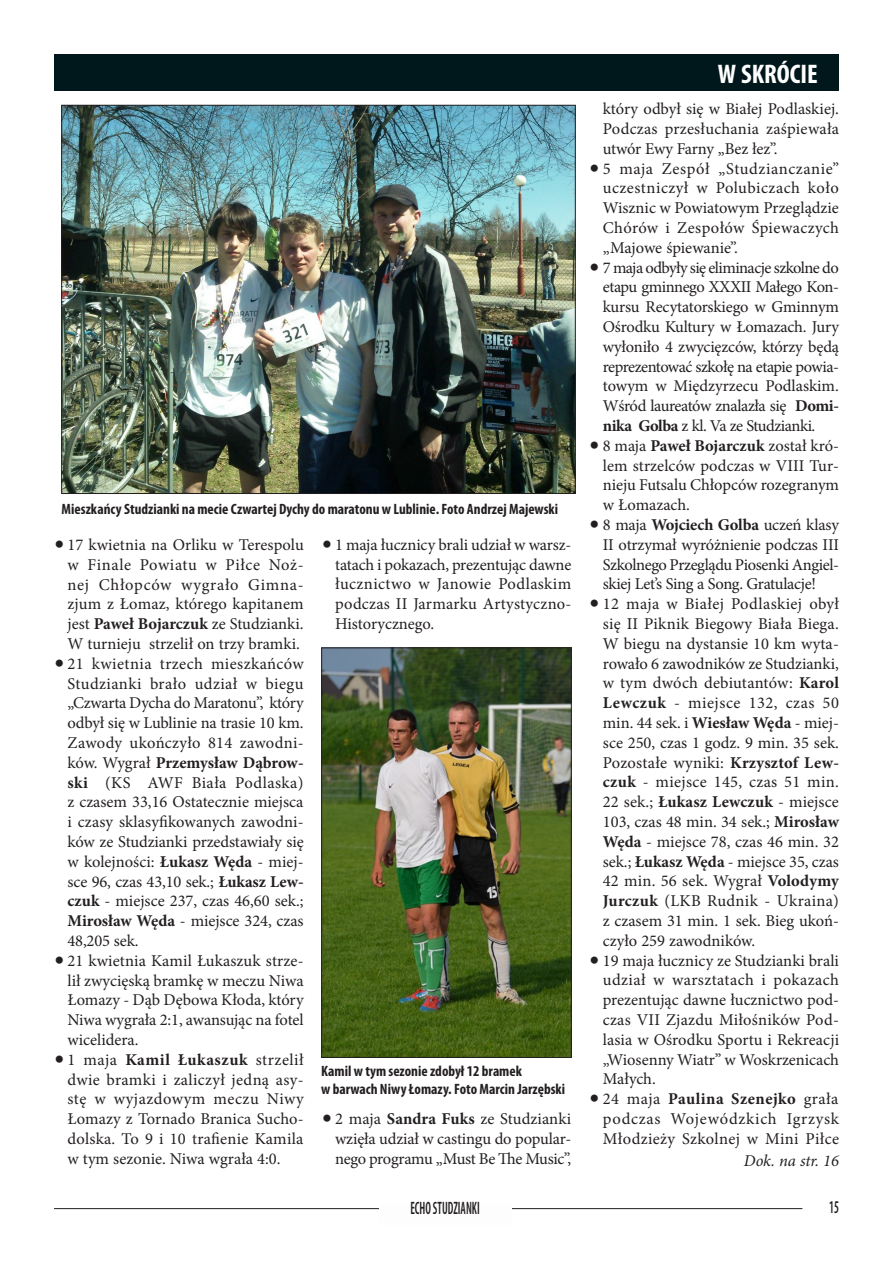
<style>
.page{position:relative;width:893px;height:1263px;background:#fff}
.page>*{position:absolute;margin:0;border:0;box-sizing:border-box;transform-origin:0 0}
.t1{font:700 condensed 27px "Myriad Pro";color:#fff}
.t2{font:600 condensed 18px "Myriad Pro";color:#231f20;scale:.67 1}
.t3{font:16.5px/19.8px "Minion Pro";color:#231f20;text-align:justify}
.t4{font:italic 16.5px "Minion Pro";letter-spacing:-.01em;color:#231f20}
.t5{font:700 condensed 15px/18px "Myriad Pro";color:#231f20}
.s1{font-size:27px}
.s2{font-weight:700}
</style>
<div class="page">
<hr style="left:54px;top:1208px;width:748px;height:1px;background:#231f20">
<div style="left:379px;top:1205px;width:132px;height:20px;background:#fdfdfd"></div>
<div style="left:54px;top:54px;width:785px;height:37px;background:#00171b"></div>
<img style="left:63px;top:107px;width:511px;height:385px">
<img style="left:323px;top:649px;width:247px;height:407px">
<div style="left:321px;top:647px;width:251px;height:411px;border:1px solid #231f20"></div>
<p class="t5" style="left:62px;top:500px;width:498px">Mieszkańcy Studzianki na mecie Czwartej Dychy do maratonu w Lublinie. Foto Andrzej Majewski</p>
<p class="t3" style="left:68px;top:535px;width:238px;text-indent:-14px"><span class="s1">•</span> 17 kwietnia na Orliku w Terespolu w Finale Powiatu w Piłce Noż&shy;nej Chłopców wygrało Gimna&shy;zjum z Łomaz, którego kapitanem jest <span class="s2">Paweł Bojarczuk</span> ze Studzianki.<br>W turnieju strzelił on trzy bramki.</p>
<p class="t3" style="left:68px;top:654px;width:238px;text-indent:-14px"><span class="s1">•</span> 21 kwietnia trzech mieszkańców Studzianki brało udział w biegu „Czwarta Dycha do Maratonu”, który odbył się w Lublinie na trasie 10 km.<br>Zawody ukończyło 814 zawodni&shy;ków. Wygrał <span class="s2">Przemysław Dąbrow&shy;ski</span> (KS AWF Biała Podlaska) z czasem 33,16 Ostatecznie miejsca i czasy sklasyfikowanych zawodni&shy;ków ze Studzianki przedstawiały się w kolejności: <span class="s2">Łukasz Węda</span> - miej&shy;sce 96, czas 43,10 sek.; <span class="s2">Łukasz Lew&shy;czuk</span> - miejsce 237, czas 46,60 sek.; <span class="s2">Mirosław Węda</span> - miejsce 324, czas 48,205 sek.</p>
<p class="t3" style="left:68px;top:951px;width:238px;text-indent:-14px"><span class="s1">•</span> 21 kwietnia Kamil Łukaszuk strze&shy;lił zwycięską bramkę w meczu Niwa Łomazy - Dąb Dębowa Kłoda, który Niwa wygrała 2:1, awansując na fotel wicelidera.</p>
<p class="t3" style="left:68px;top:1050px;width:238px;text-indent:-14px"><span class="s1">•</span> 1 maja <span class="s2">Kamil Łukaszuk</span> strzelił dwie bramki i zaliczył jedną asy&shy;stę w wyjazdowym meczu Niwy Łomazy z Tornado Branica Sucho&shy;dolska. To 9 i 10 trafienie Kamila w tym sezonie. Niwa wgrała 4:0.</p>
<p class="t3" style="left:335px;top:535px;width:238px;text-indent:-14px"><span class="s1">•</span> 1 maja łucznicy brali udział w warsz&shy;tatach i pokazach, prezentując dawne łucznictwo w Janowie Podlaskim podczas II Jarmarku Artystyczno-Historycznego.</p>
<p class="t5" style="left:321px;top:1061px;width:246px">Kamil w tym sezonie zdobył 12 bramek<br>w barwach Niwy Łomazy. Foto Marcin Jarzębski</p>
<p class="t3" style="left:335px;top:1109px;width:238px;text-indent:-14px"><span class="s1">•</span> 2 maja <span class="s2">Sandra Fuks</span> ze Studzianki wzięła udział w castingu do popular&shy;nego programu „Must Be The Music”,</p>
<h1 class="t1" style="left:718px;top:57px;width:101px">W SKRÓCIE</h1>
<p class="t3" style="left:603px;top:99px;width:238px">który odbył się w Białej Podlaskiej.<br>Podczas przesłuchania zaśpiewała utwór Ewy Farny „Bez łez”.</p>
<p class="t3" style="left:603px;top:158px;width:238px;text-indent:-14px"><span class="s1">•</span> 5 maja Zespół „Studzianczanie” uczestniczył w Polubiczach koło Wisznic w Powiatowym Przeglądzie Chórów i Zespołów Śpiewaczych „Majowe śpiewanie”.</p>
<p class="t3" style="left:603px;top:257px;width:238px;text-indent:-14px"><span class="s1">•</span> 7 maja odbyły się eliminacje szkolne do etapu gminnego XXXII Małego Kon&shy;kursu Recytatorskiego w Gminnym Ośrodku Kultury w Łomazach. Jury wyłoniło 4 zwycięzców, którzy będą reprezentować szkołę na etapie powia&shy;towym w Międzyrzecu Podlaskim.<br>Wśród laureatów znalazła się <span class="s2">Domi&shy;nika Golba</span> z kl. Va ze Studzianki.</p>
<p class="t3" style="left:603px;top:436px;width:238px;text-indent:-14px"><span class="s1">•</span> 8 maja <span class="s2">Paweł Bojarczuk</span> został kró&shy;lem strzelców podczas w VIII Tur&shy;nieju Futsalu Chłopców rozegranym w Łomazach.</p>
<p class="t3" style="left:603px;top:515px;width:238px;text-indent:-13px"><span class="s1">•</span> 8 maja <span class="s2">Wojciech Golba</span> uczeń klasy II otrzymał wyróżnienie podczas III Szkolnego Przeglądu Piosenki Angiel&shy;skiej Let’s Sing a Song. Gratulacje!</p>
<p class="t3" style="left:603px;top:594px;width:238px;text-indent:-14px"><span class="s1">•</span> 12 maja w Białej Podlaskiej obył się II Piknik Biegowy Biała Biega.<br>W biegu na dystansie 10 km wyta&shy;rowało 6 zawodników ze Studzianki, w tym dwóch debiutantów: <span class="s2">Karol Lewczuk</span> - miejsce 132, czas 50 min. 44 sek. i <span class="s2">Wiesław Węda</span> - miej&shy;sce 250, czas 1 godz. 9 min. 35 sek.<br>Pozostałe wyniki: <span class="s2">Krzysztof Lew&shy;czuk</span> - miejsce 145, czas 51 min.<br>22 sek.; <span class="s2">Łukasz Lewczuk</span> - miejsce 103, czas 48 min. 34 sek.; <span class="s2">Mirosław Węda</span> - miejsce 78, czas 46 min. 32 sek.; <span class="s2">Łukasz Węda</span> - miejsce 35, czas 42 min. 56 sek. Wygrał <span class="s2">Volodymy Jurczuk</span> (LKB Rudnik - Ukraina) z czasem 31 min. 1 sek. Bieg ukoń&shy;czyło 259 zawodników.</p>
<p class="t3" style="left:603px;top:950px;width:238px;text-indent:-14px"><span class="s1">•</span> 19 maja łucznicy ze Studzianki brali udział w warsztatach i pokazach prezentując dawne łucznictwo pod&shy;czas VII Zjazdu Miłośników Pod&shy;lasia w Ośrodku Sportu i Rekreacji „Wiosenny Wiatr” w Woskrzenicach Małych.</p>
<p class="t3" style="left:603px;top:1089px;width:238px;text-indent:-14px"><span class="s1">•</span> 24 maja <span class="s2">Paulina Szenejko</span> grała podczas Wojewódzkich Igrzysk Młodzieży Szkolnej w Mini Piłce</p>
<p class="t4" style="left:744px;top:1149px;width:97px">Dok. na str. 16</p>
<p class="t2" style="left:410px;top:1199px;width:105px">ECHO STUDZIANKI</p>
<p class="t2" style="left:829px;top:1197px;width:16px">15</p>
</div>
